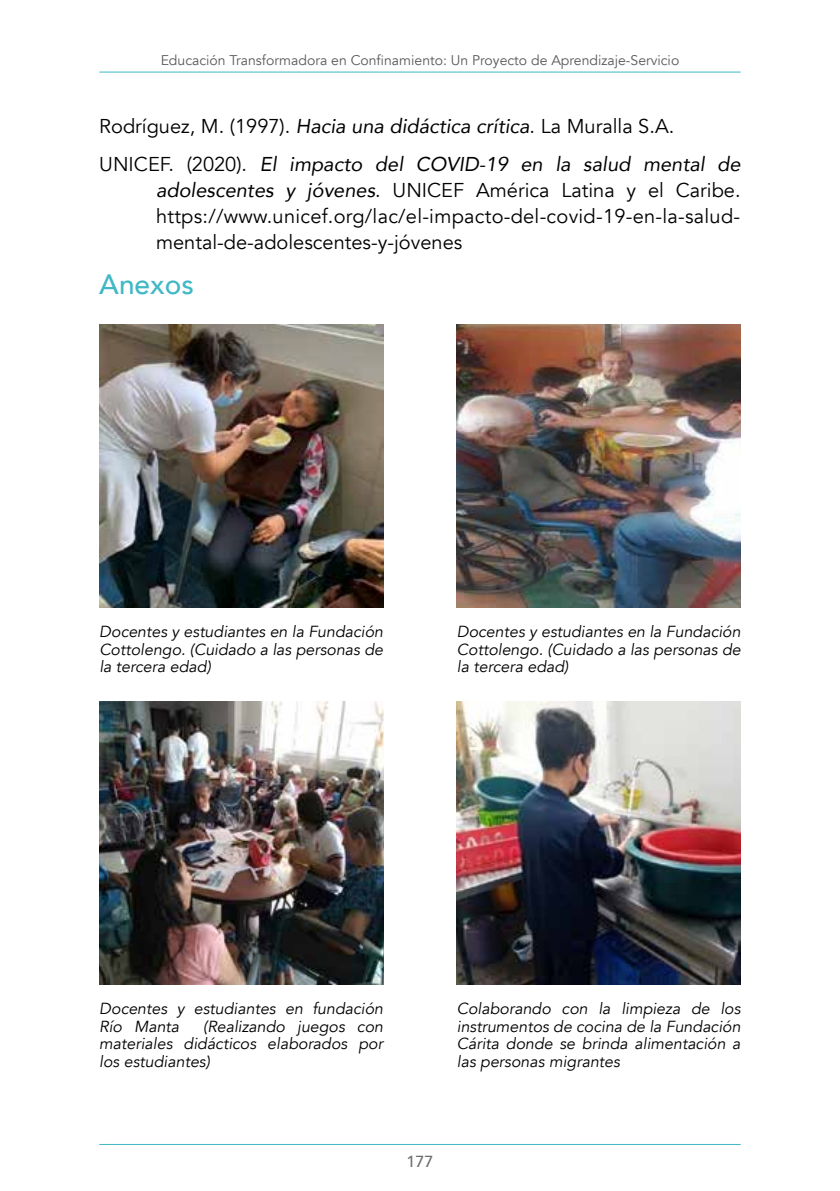
<style>
.page{position:relative;width:840px;height:1191px;background:#fff}
.page>*{position:absolute;margin:0;border:0;box-sizing:border-box;transform-origin:0 0}
.t1{font:500 28px "Avenir";color:#40b8c5}
.t2{font:20px/26px "Avenir";color:#000;text-align:justify}
.t3{font:italic 20px/37.4px "Avenir";color:#000}
.t4{font:italic 16px/17.6px "Avenir";color:#000;text-align:justify}
.t5{font:500 16px "Avenir";color:#6d6e71}
.t6{font:14px "Avenir";color:#58595b}
.s1{font-style:normal}
.s2{font-style:italic}
</style>
<div class="page">
<hr style="left:99px;top:1144px;width:641px;height:1px;background:#40b8c5">
<hr style="left:99px;top:72px;width:641px;height:1px;background:#40b8c5">
<img style="left:99px;top:324px;width:284px;height:283px">
<img style="left:456px;top:324px;width:284px;height:283px">
<img style="left:99px;top:701px;width:284px;height:283px">
<img style="left:456px;top:701px;width:284px;height:283px">
<p class="t6" style="left:160px;top:52px;width:520px">Educación Transformadora en Confinamiento: Un Proyecto de Aprendizaje-Servicio</p>
<p class="t3" style="left:99px;top:108px;width:642px"><span class="s1">Rodríguez, M. (1997).</span> Hacia una didáctica crítica<span class="s1">. La Muralla S.A.<br>UNICEF. (2020).</span> El impacto del COVID-19 en la salud mental de</p>
<p class="t2" style="left:156px;top:177px;width:585px"><span class="s2">adolescentes y jóvenes</span>. UNICEF América Latina y el Caribe. https://www.unicef.org/lac/el-impacto-del-covid-19-en-la-salud&shy;mental-de-adolescentes-y-jóvenes</p>
<h1 class="t1" style="left:99px;top:260px;width:96px">Anexos</h1>
<p class="t4" style="left:99px;top:623px;width:285px">Docentes y estudiantes en la Fundación Cottolengo. (Cuidado a las personas de la tercera edad)</p>
<p class="t4" style="left:456px;top:623px;width:285px">Docentes y estudiantes en la Fundación Cottolengo. (Cuidado a las personas de la tercera edad)</p>
<p class="t4" style="left:99px;top:1000px;width:285px">Docentes y estudiantes en fundación<br>Río Manta</p>
<p class="t4" style="left:99px;top:1017px;width:285px;text-indent:104px">(Realizando juegos con materiales didácticos elaborados por los estudiantes)</p>
<p class="t4" style="left:456px;top:1000px;width:285px">Colaborando con la limpieza de los instrumentos de cocina de la Fundación Cárita donde se brinda alimentación a las personas migrantes</p>
<p class="t5" style="left:406px;top:1147px;width:28px">177</p>
</div>
